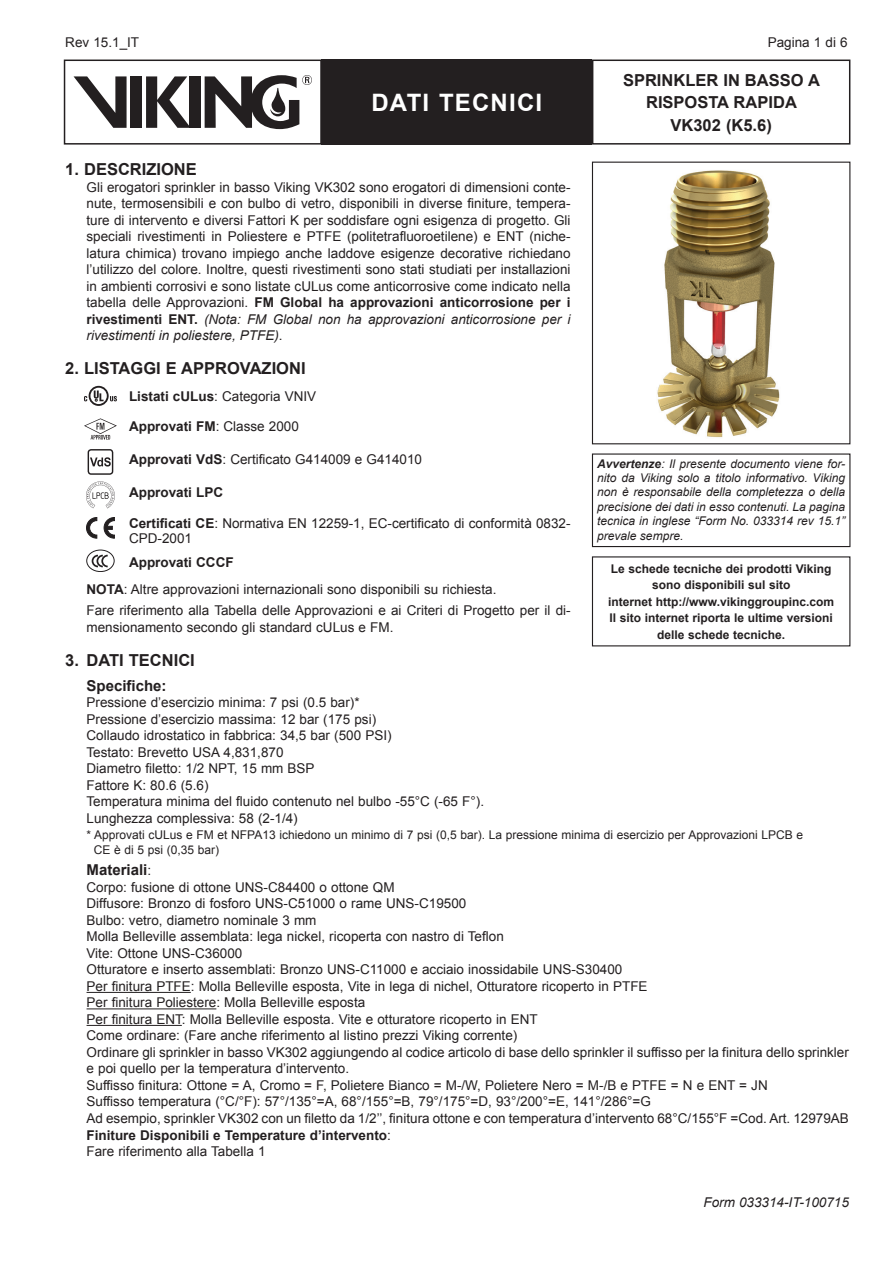
<style>
.page{position:relative;width:893px;height:1263px;background:#fff}
.page>*{position:absolute;margin:0;border:0;box-sizing:border-box;transform-origin:0 0}
.t1{font:700 24px "Arial";letter-spacing:.05em;color:#fff}
.heading_1{font:700 16.5px/22.5px "Arial";color:#231f20;text-align:center}
.heading_3{font:700 15px "Arial";color:#231f20}
.body{font:700 15px "Arial";color:#231f20}
.body-2{font:13.5px/16.5px "Arial";color:#231f20}
.body-3{font:700 13.5px "Arial";color:#231f20}
.t2{font:italic 13.5px "Arial";color:#231f20}
.t3{font:italic 12px/14.4px "Arial";color:#231f20;text-align:justify}
.body-4{font:700 12px/16.5px "Arial";color:#231f20;text-align:center}
.body-5{font:12px/15px "Arial";color:#231f20}
.s1{font-weight:700}
.s2{font-style:italic}
.s3{font-weight:400}
.s4{font-weight:400;font-size:13.5px}
</style>
<div class="page">
<div style="left:592px;top:60px;width:258px;height:85px;border:2px solid #231f20"></div>
<div style="left:322px;top:60px;width:270px;height:85px;background:#231f20"></div>
<div style="left:189px;top:76px;width:11px;height:52px;background:#231f20"></div>
<div style="left:131px;top:76px;width:11px;height:52px;background:#231f20"></div>
<svg style="left:146px;top:76px;width:43px;height:52px"></svg>
<svg style="left:74px;top:76px;width:53px;height:52px"></svg>
<svg style="left:205px;top:75px;width:107px;height:54px"></svg>
<div style="left:64px;top:60px;width:258px;height:85px;border:2px solid #231f20"></div>
<hr style="left:87px;top:992px;width:104px;height:1px;background:#231f20">
<hr style="left:87px;top:1008px;width:129px;height:1px;background:#231f20">
<hr style="left:87px;top:1025px;width:95px;height:1px;background:#231f20">
<div style="left:592px;top:453px;width:258px;height:94px;border:1px solid #231f20"></div>
<svg style="left:110px;top:396px;width:7px;height:5px"></svg>
<svg style="left:89px;top:386px;width:20px;height:20px"></svg>
<svg style="left:90px;top:388px;width:17px;height:16px"></svg>
<svg style="left:94px;top:390px;width:10px;height:11px"></svg>
<svg style="left:84px;top:396px;width:3px;height:5px"></svg>
<svg style="left:84px;top:418px;width:33px;height:21px"></svg>
<div style="left:88px;top:449px;width:25px;height:26px;border:1px solid #231f20;border-radius:3px"></div>
<svg style="left:90px;top:457px;width:21px;height:9px"></svg>
<svg style="left:86px;top:481px;width:29px;height:27px"></svg>
<svg style="left:86px;top:517px;width:11px;height:21px"></svg>
<svg style="left:104px;top:517px;width:10px;height:21px"></svg>
<div style="left:86px;top:550px;width:28px;height:22px;border:1px solid #231f20;border-radius:50%"></div>
<svg style="left:91px;top:554px;width:17px;height:14px"></svg>
<img style="left:657px;top:170px;width:123px;height:268px">
<div style="left:592px;top:162px;width:258px;height:282px;border:1px solid #231f20"></div>
<p class="body-2" style="left:65px;top:34px;width:75px">Rev 15.1_IT</p>
<p class="body-2" style="left:768px;top:34px;width:81px">Pagina 1 di 6</p>
<h1 class="t1" style="left:371px;top:86px;width:172px">DATI TECNICI</h1>
<p class="heading_1" style="left:623px;top:69px;width:198px">SPRINKLER IN BASSO A<br>RISPOSTA RAPIDA<br>VK302 (K5.6)</p>
<p class="heading_1" style="left:65px;top:159px;width:133px">1. DESCRIZIONE</p>
<p class="body-2" style="left:87px;top:179px;width:486px;text-align:justify">Gli erogatori sprinkler in basso Viking VK302 sono erogatori di dimensioni conte&shy;nute, termosensibili e con bulbo di vetro, disponibili in diverse finiture, tempera&shy;ture di intervento e diversi Fattori K per soddisfare ogni esigenza di progetto. Gli speciali rivestimenti in Poliestere e PTFE (politetrafluoroetilene) e ENT (niche&shy;latura chimica) trovano impiego anche laddove esigenze decorative richiedano l’utilizzo del colore. Inoltre, questi rivestimenti sono stati studiati per installazioni in ambienti corrosivi e sono listate cULus come anticorrosive come indicato nella tabella delle Approvazioni. <span class="s1">FM Global ha approvazioni anticorrosione per i rivestimenti ENT.</span> <span class="s2">(Nota: FM Global non ha approvazioni anticorrosione per i rivestimenti in poliestere, PTFE)</span>.</p>
<p class="heading_1" style="left:65px;top:357px;width:242px">2. LISTAGGI E APPROVAZIONI</p>
<p class="body-2" style="left:129px;top:388px;width:189px"><span class="s1">Listati cULus</span>: Categoria VNIV</p>
<p class="body-3" style="left:129px;top:417px;width:171px">Approvati FM<span class="s3">: Classe 2000</span></p>
<p class="body-2" style="left:129px;top:451px;width:295px"><span class="s1">Approvati VdS</span>: Certificato G414009 e G414010</p>
<p class="body-3" style="left:129px;top:483px;width:96px">Approvati LPC</p>
<p class="body-2" style="left:129px;top:516px;width:443px;line-height:15px"><span class="s1">Certificati CE</span>: Normativa EN 12259-1, EC-certificato di conformità 0832-<br>CPD-2001</p>
<p class="body-3" style="left:129px;top:554px;width:106px">Approvati CCCF</p>
<p class="body-2" style="left:87px;top:581px;width:411px"><span class="s1">NOTA</span>: Altre approvazioni internazionali sono disponibili su richiesta.</p>
<p class="body-2" style="left:87px;top:602px;width:486px">Fare riferimento alla Tabella delle Approvazioni e ai Criteri di Progetto per il di&shy;mensionamento secondo gli standard cULus e FM.</p>
<p class="heading_1" style="left:65px;top:649px;width:131px">3. DATI TECNICI</p>
<p class="heading_3" style="left:87px;top:676px;width:82px">Specifiche:</p>
<p class="body-2" style="left:87px;top:695px;width:275px">Pressione d’esercizio minima: 7 psi (0.5 bar)*</p>
<p class="body-2" style="left:87px;top:711px;width:291px">Pressione d’esercizio massima: 12 bar (175 psi)</p>
<p class="body-2" style="left:87px;top:728px;width:307px">Collaudo idrostatico in fabbrica: 34,5 bar (500 PSI)</p>
<p class="body-2" style="left:87px;top:744px;width:199px">Testato: Brevetto USA 4,831,870</p>
<p class="body-2" style="left:87px;top:761px;width:230px">Diametro filetto: 1/2 NPT, 15 mm BSP</p>
<p class="body-2" style="left:87px;top:777px;width:123px">Fattore K: 80.6 (5.6)</p>
<p class="body-2" style="left:87px;top:794px;width:399px">Temperatura minima del fluido contenuto nel bulbo -55°C (-65 F°).</p>
<p class="body-2" style="left:87px;top:810px;width:213px">Lunghezza complessiva: 58 (2-1/4)</p>
<p class="body-5" style="left:94px;top:828px;width:711px;text-indent:-7px">* Approvati cULus e FM et NFPA13 ichiedono un minimo di 7 psi (0,5 bar). La pressione minima di esercizio per Approvazioni LPCB e<br>CE è di 5 psi (0,35 bar)</p>
<p class="body" style="left:87px;top:860px;width:66px">Materiali<span class="s4">:</span></p>
<p class="body-2" style="left:87px;top:879px;width:310px">Corpo: fusione di ottone UNS-C84400 o ottone QM</p>
<p class="body-2" style="left:87px;top:896px;width:381px">Diffusore: Bronzo di fosforo UNS-C51000 o rame UNS-C19500</p>
<p class="body-2" style="left:87px;top:912px;width:231px">Bulbo: vetro, diametro nominale 3 mm</p>
<p class="body-2" style="left:87px;top:929px;width:419px">Molla Belleville assemblata: lega nickel, ricoperta con nastro di Teflon</p>
<p class="body-2" style="left:87px;top:945px;width:157px">Vite: Ottone UNS-C36000</p>
<p class="body-2" style="left:87px;top:962px;width:537px">Otturatore e inserto assemblati: Bronzo UNS-C11000 e acciaio inossidabile UNS-S30400</p>
<p class="body-2" style="left:87px;top:978px;width:563px">Per finitura PTFE: Molla Belleville esposta, Vite in lega di nichel, Otturatore ricoperto in PTFE</p>
<p class="body-2" style="left:87px;top:995px;width:280px">Per finitura Poliestere: Molla Belleville esposta</p>
<p class="body-2" style="left:87px;top:1011px;width:453px">Per finitura ENT: Molla Belleville esposta. Vite e otturatore ricoperto in ENT</p>
<p class="body-2" style="left:87px;top:1028px;width:432px">Come ordinare: (Fare anche riferimento al listino prezzi Viking corrente)</p>
<p class="body-2" style="left:87px;top:1044px;width:764px">Ordinare gli sprinkler in basso VK302 aggiungendo al codice articolo di base dello sprinkler il suffisso per la finitura dello sprinkler e poi quello per la temperatura d’intervento.</p>
<p class="body-2" style="left:87px;top:1077px;width:683px">Suffisso finitura: Ottone = A, Cromo = F, Polietere Bianco = M-/W, Polietere Nero = M-/B e PTFE = N e ENT = JN</p>
<p class="body-2" style="left:87px;top:1094px;width:566px">Suffisso temperatura (°C/°F): 57°/135°=A, 68°/155°=B, 79°/175°=D, 93°/200°=E, 141°/286°=G</p>
<p class="body-2" style="left:87px;top:1110px;width:764px">Ad esempio, sprinkler VK302 con un filetto da 1/2’’, finitura ottone e con temperatura d’intervento 68°C/155°F =Cod. Art. 12979AB</p>
<p class="body-3" style="left:87px;top:1126px;width:306px">Finiture Disponibili e Temperature d’intervento<span class="s3">:</span></p>
<p class="body-2" style="left:87px;top:1143px;width:181px">Fare riferimento alla Tabella 1</p>
<p class="t3" style="left:597px;top:456px;width:249px"><span class="s1">Avvertenze</span>: Il presente documento viene for&shy;nito da Viking solo a titolo informativo. Viking non è responsabile della completezza o della precisione dei dati in esso contenuti. La pagina tecnica in inglese “Form No. 033314 rev 15.1” prevale sempre.</p>
<p class="body-4" style="left:611px;top:561px;width:222px">Le schede tecniche dei prodotti Viking sono disponibili sul sito</p>
<p class="body-4" style="left:608px;top:594px;width:227px">internet http://www.vikinggroupinc.com</p>
<p class="body-4" style="left:609px;top:610px;width:225px">Il sito internet riporta le ultime versioni delle schede tecniche.</p>
<p class="t2" style="left:703px;top:1194px;width:147px">Form 033314-IT-100715</p>
</div>
